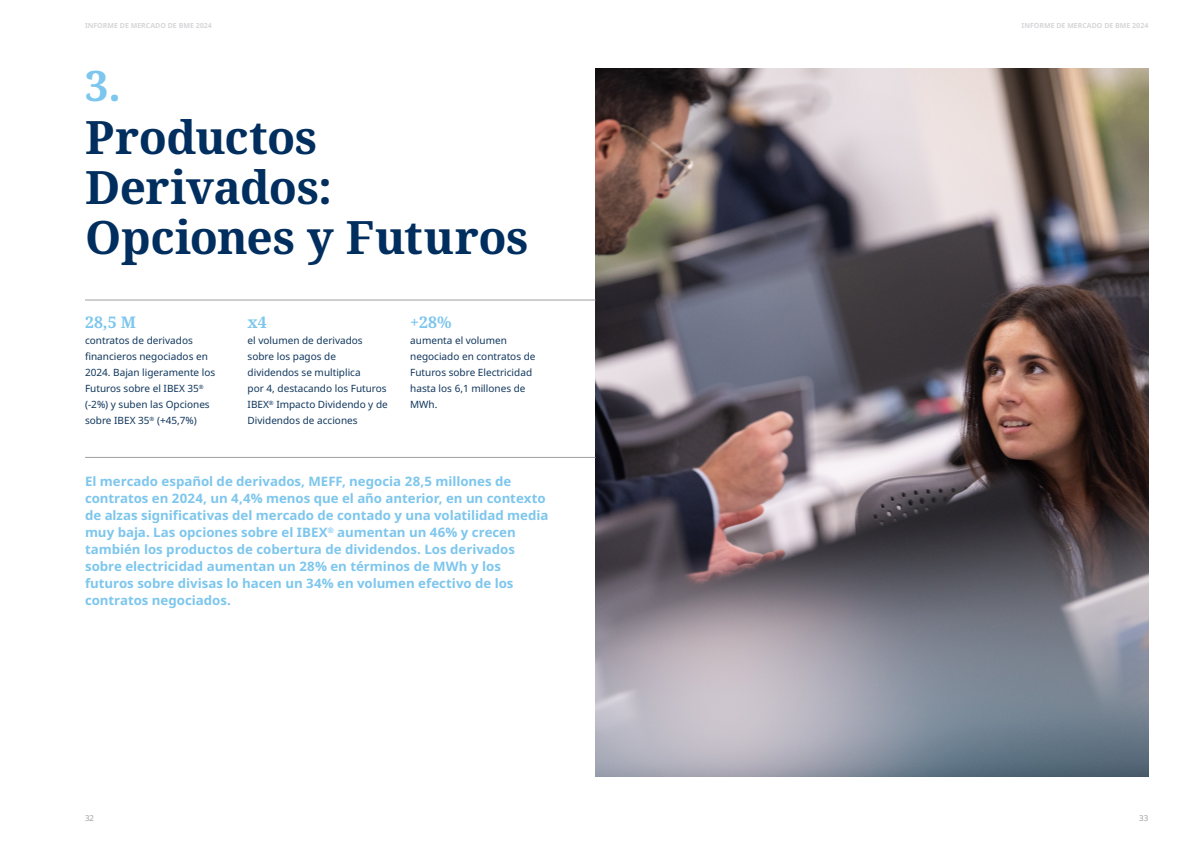
<style>
.page{position:relative;width:1191px;height:842px;background:#fff}
.page>*{position:absolute;margin:0;border:0;box-sizing:border-box;transform-origin:0 0}
.Titulo_cap{font:700 46px/50px "Noto Serif";letter-spacing:-.01em;color:#002e5e}
.Título_cap_-_numero{font:700 42px "Noto Serif";color:#7dc6ed}
.Cifras_-_palabra_destacada{font:700 16px "Noto Serif";color:#7dc6ed}
.Subcapítulo{font:700 13px/17px "Noto Sans";letter-spacing:-.005em;color:#7dc6ed}
.Cifras_-_texto{font:10px/16px "Noto Sans";color:#10365c}
.t1{font:8px "Noto Sans";color:#9d9fa2}
.t2{font:700 7px "Noto Sans";color:#d5d6d8}
</style>
<div class="page">
<img style="left:595px;top:69px;width:553px;height:708px">
<hr style="left:85px;top:457px;width:510px;height:1px;background:#9d9fa2">
<hr style="left:85px;top:300px;width:510px;height:1px;background:#9d9fa2">
<p class="t2" style="left:85px;top:21px;width:128px">INFORME DE MERCADO DE BME 2024</p>
<p class="Título_cap_-_numero" style="left:85px;top:56px;width:37px">3.</p>
<p class="Titulo_cap" style="left:85px;top:113px;width:249px">Productos<br>Derivados:</p>
<p class="Titulo_cap" style="left:85px;top:213px;width:445px">Opciones y Futuros</p>
<p class="Cifras_-_palabra_destacada" style="left:85px;top:311px;width:52px">28,5 M</p>
<p class="Cifras_-_texto" style="left:85px;top:333px;width:132px">contratos de derivados financieros negociados en<br>2024. Bajan ligeramente los<br>Futuros sobre el IBEX 35<sup>® </sup>(-2%) y suben las Opciones sobre IBEX 35<sup>®</sup> (+45,7%)</p>
<p class="Cifras_-_palabra_destacada" style="left:248px;top:311px;width:21px">x4</p>
<p class="Cifras_-_texto" style="left:248px;top:333px;width:117px">el volumen de derivados sobre los pagos de</p>
<p class="Cifras_-_texto" style="left:248px;top:365px;width:114px">dividendos se multiplica</p>
<p class="Cifras_-_texto" style="left:248px;top:381px;width:142px;text-align:justify">por 4, destacando los Futuros IBEX<sup>®</sup> Impacto Dividendo y de Dividendos de acciones</p>
<p class="Cifras_-_palabra_destacada" style="left:410px;top:311px;width:43px">+28%</p>
<p class="Cifras_-_texto" style="left:410px;top:333px;width:127px">aumenta el volumen negociado en contratos de<br>Futuros sobre Electricidad hasta los 6,1 millones de<br>MWh.</p>
<p class="Subcapítulo" style="left:85px;top:473px;width:465px">El mercado español de derivados, MEFF, negocia 28,5 millones de contratos en 2024, un 4,4% menos que el año anterior, en un contexto de alzas significativas del mercado de contado y una volatilidad media muy baja. Las opciones sobre el IBEX<sup>®</sup> aumentan un 46% y crecen también los productos de cobertura de dividendos. Los derivados</p>
<p class="Subcapítulo" style="left:85px;top:558px;width:417px">sobre electricidad aumentan un 28% en términos de MWh y los</p>
<p class="Subcapítulo" style="left:85px;top:575px;width:430px">futuros sobre divisas lo hacen un 34% en volumen efectivo de los</p>
<p class="Subcapítulo" style="left:85px;top:592px;width:147px">contratos negociados.</p>
<p class="t2" style="left:1021px;top:21px;width:128px">INFORME DE MERCADO DE BME 2024</p>
<p class="t1" style="left:85px;top:813px;width:11px">32</p>
<p class="t1" style="left:1139px;top:813px;width:11px">33</p>
</div>
